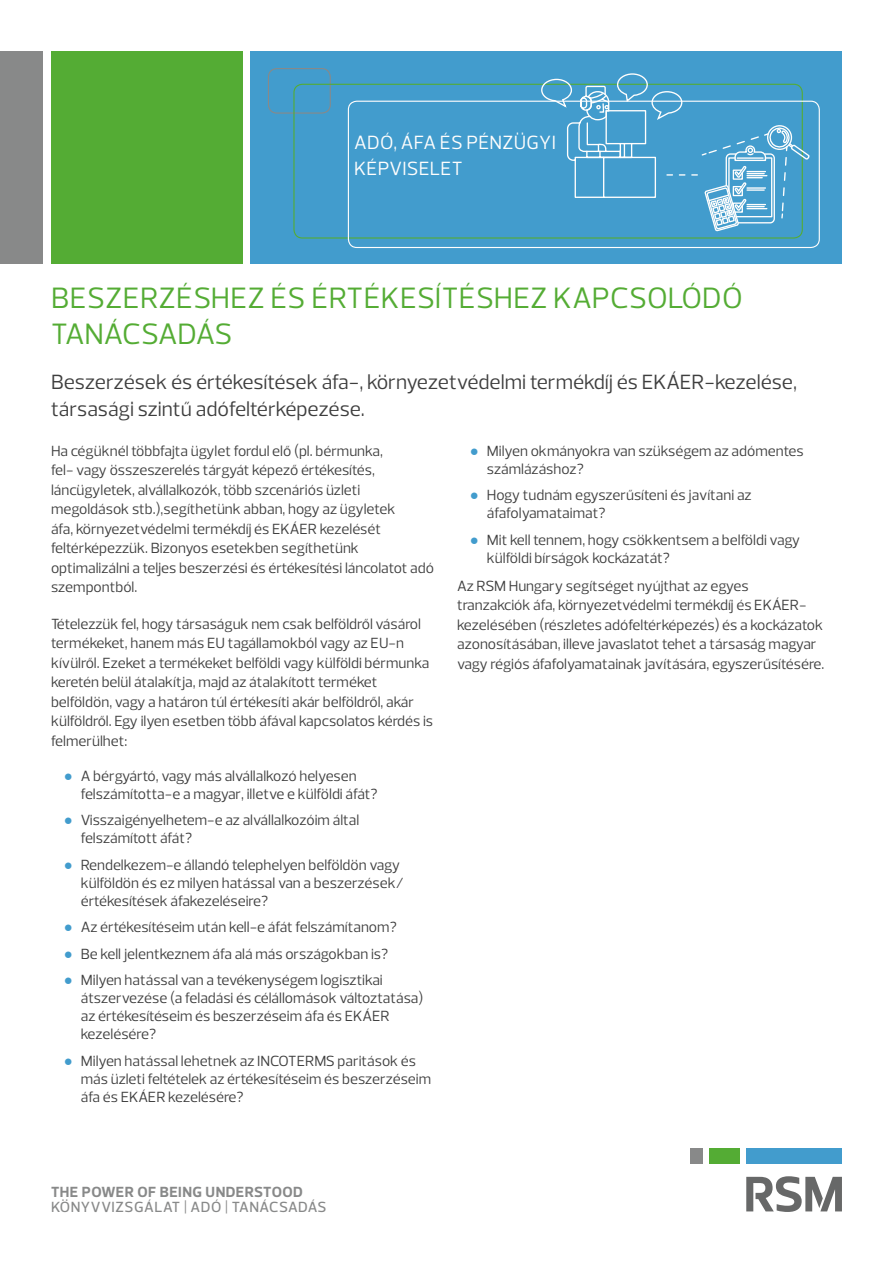
<style>
.page{position:relative;width:893px;height:1263px;background:#fff}
.page>*{position:absolute;margin:0;border:0;box-sizing:border-box;transform-origin:0 0}
.Cím{font:30px/36px "Prelo";letter-spacing:.015em;color:#54ac34}
.Lead{font:21px/27px "Prelo";color:#3e3e3e}
.DivÍzió{font:19.5px/25.5px "Prelo";letter-spacing:.015em;color:#fffefd}
.Szovegbetu{font:15px/19.5px "Prelo";color:#3e3e3e}
.Szovegbetu_-_felsoro{font:15px/18px "Prelo";color:#3e3e3e}
.t1{font:500 15px "Prelo";letter-spacing:.03em;color:#888989}
.t2{font:700 15px "Prelo";letter-spacing:.03em;color:#888989}
.s1{font-family:"Arial";color:#429ccd}
</style>
<div class="page">
<div style="left:746px;top:1148px;width:96px;height:16px;background:#429ccd"></div>
<div style="left:690px;top:1148px;width:12px;height:16px;background:#888989"></div>
<div style="left:709px;top:1148px;width:30px;height:16px;background:#54ac34"></div>
<svg style="left:746px;top:1176px;width:96px;height:36px"></svg>
<div style="left:251px;top:51px;width:591px;height:213px;background:#429ccd"></div>
<div style="left:0;top:51px;width:43px;height:213px;background:#888989"></div>
<div style="left:51px;top:51px;width:191px;height:213px;background:#54ac34"></div>
<div style="left:268px;top:68px;width:63px;height:46px;border:1px solid #888989;border-radius:9px"></div>
<div style="left:293px;top:84px;width:510px;height:155px;border:1px solid #54ac34;border-radius:9px"></div>
<div style="left:348px;top:101px;width:472px;height:147px;border:1px solid #fffefd;border-radius:9px"></div>
<svg style="left:540px;top:73px;width:270px;height:162px"></svg>
<p class="DivÍzió" style="left:354px;top:130px;width:203px">ADÓ, ÁFA ÉS PÉNZÜGYI<br>KÉPVISELET</p>
<p class="Cím" style="left:51px;top:281px;width:693px">BESZERZÉSHEZ ÉS ÉRTÉKESÍTÉSHEZ KAPCSOLÓDÓ<br>TANÁCSADÁS</p>
<p class="Lead" style="left:51px;top:368px;width:748px">Beszerzések és értékesítések áfa-, környezetvédelmi termékdíj és EKÁER-kezelése, társasági szintű adófeltérképezése.</p>
<p class="Szovegbetu" style="left:51px;top:441px;width:384px">Ha cégüknél többfajta ügylet fordul elő (pl. bérmunka,<br>fel- vagy összeszerelés tárgyát képező értékesítés, láncügyletek, alvállalkozók, több szcenáriós üzleti megoldások stb.),segíthetünk abban, hogy az ügyletek<br>áfa, környezetvédelmi termékdíj és EKÁER kezelését feltérképezzük. Bizonyos esetekben segíthetünk optimalizálni a teljes beszerzési és értékesítési láncolatot adó szempontból.</p>
<p class="Szovegbetu" style="left:51px;top:614px;width:384px">Tételezzük fel, hogy társaságuk nem csak belföldről vásárol termékeket, hanem más EU tagállamokból vagy az EU-n kívülről. Ezeket a termékeket belföldi vagy külföldi bérmunka keretén belül átalakítja, majd az átalakított terméket belföldön, vagy a határon túl értékesíti akár belföldről, akár külföldről. Egy ilyen esetben több áfával kapcsolatos kérdés is felmerülhet:</p>
<p class="Szovegbetu_-_felsoro" style="left:81px;top:767px;width:298px;text-indent:-17px"><span class="s1">●</span> A bérgyártó, vagy más alvállalkozó helyesen felszámította-e a magyar, illetve e külföldi áfát?</p>
<p class="Szovegbetu_-_felsoro" style="left:81px;top:811px;width:280px;text-indent:-17px"><span class="s1">●</span> Visszaigényelhetem-e az alvállalkozóim által felszámított áfát?</p>
<p class="Szovegbetu_-_felsoro" style="left:81px;top:856px;width:325px;text-indent:-17px"><span class="s1">●</span> Rendelkezem-e állandó telephelyen belföldön vagy külföldön és ez milyen hatással van a beszerzések/ értékesítések áfakezeléseire?</p>
<p class="Szovegbetu_-_felsoro" style="left:64px;top:918px;width:335px"><span class="s1">●</span> Az értékesítéseim után kell-e áfát felszámítanom?</p>
<p class="Szovegbetu_-_felsoro" style="left:64px;top:945px;width:326px"><span class="s1">●</span> Be kell jelentkeznem áfa alá más országokban is?</p>
<p class="Szovegbetu_-_felsoro" style="left:81px;top:971px;width:344px;text-indent:-17px"><span class="s1">●</span> Milyen hatással van a tevékenységem logisztikai átszervezése (a feladási és célállomások változtatása) az értékesítéseim és beszerzéseim áfa és EKÁER kezelésére?</p>
<p class="Szovegbetu_-_felsoro" style="left:81px;top:1052px;width:352px;text-indent:-17px"><span class="s1">●</span> Milyen hatással lehetnek az INCOTERMS paritások és más üzleti feltételek az értékesítéseim és beszerzéseim áfa és EKÁER kezelésére?</p>
<p class="Szovegbetu_-_felsoro" style="left:487px;top:442px;width:318px;text-indent:-17px"><span class="s1">●</span> Milyen okmányokra van szükségem az adómentes számlázáshoz?</p>
<p class="Szovegbetu_-_felsoro" style="left:487px;top:486px;width:266px;text-indent:-17px"><span class="s1">●</span> Hogy tudnám egyszerűsíteni és javítani az áfafolyamataimat?</p>
<p class="Szovegbetu_-_felsoro" style="left:487px;top:531px;width:315px;text-indent:-17px"><span class="s1">●</span> Mit kell tennem, hogy csökkentsem a belföldi vagy külföldi bírságok kockázatát?</p>
<p class="Szovegbetu" style="left:457px;top:576px;width:369px">Az RSM Hungary segítséget nyújthat az egyes tranzakciók áfa, környezetvédelmi termékdíj és EKÁER&shy;kezelésében (részletes adófeltérképezés) és a kockázatok azonosításában, illeve javaslatot tehet a társaság magyar vagy régiós áfafolyamatainak javítására, egyszerűsítésére.</p>
<p class="t2" style="left:51px;top:1182px;width:253px">THE POWER OF BEING UNDERSTOOD</p>
<p class="t1" style="left:51px;top:1197px;width:277px">KÖNYVVIZSGÁLAT | ADÓ | TANÁCSADÁS</p>
</div>
